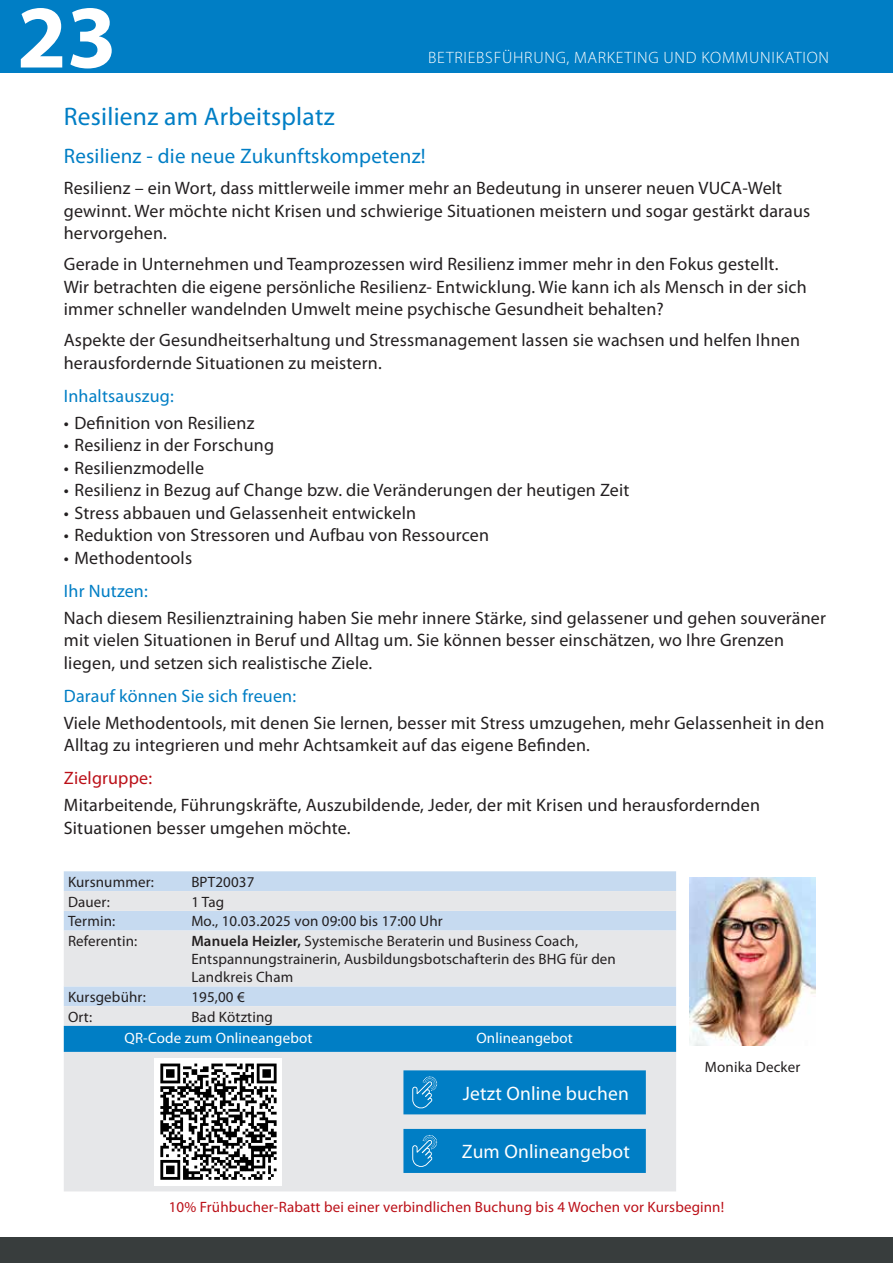
<style>
.page{position:relative;width:893px;height:1263px;background:#fff}
.page>*{position:absolute;margin:0;border:0;box-sizing:border-box;transform-origin:0 0}
.t1{font:700 90px "Myriad Pro";color:#fff}
.t2{font:25.5px "Myriad Pro";letter-spacing:.01em;color:#007ec5}
.t3{font:21px "Myriad Pro";letter-spacing:.01em;color:#007ec5}
.t4{font:19.5px "Myriad Pro";letter-spacing:.01em;color:#fff}
.t5{font:18px/22.5px "Myriad Pro";letter-spacing:.01em;color:#231f20}
.t6{font:18px "Myriad Pro";letter-spacing:.01em;color:#007ec5}
.t7{font:18px "Myriad Pro";letter-spacing:.01em;color:#bb1018}
.t8{font:300 16.5px "Myriad Pro";letter-spacing:.045em;color:#fff}
.t9{font:15px/18px "Myriad Pro";letter-spacing:.01em;color:#231f20}
.t10{font:15px "Myriad Pro";letter-spacing:.01em;color:#bb1018}
.t11{font:15px "Myriad Pro";letter-spacing:.01em;color:#fff}
.s1{font-weight:600}
</style>
<div class="page">
<div style="left:0;top:1237px;width:893px;height:26px;background:#383d3d"></div>
<div style="left:0;top:0;width:893px;height:72px;background:#007ec5"></div>
<div style="left:64px;top:871px;width:612px;height:20px;background:#c6daf0"></div>
<svg style="left:64px;top:891px;width:612px;height:300px;background:#dfe4ea"></svg>
<div style="left:64px;top:1026px;width:612px;height:26px;background:#007ec5"></div>
<img style="left:689px;top:877px;width:127px;height:168px">
<div style="left:155px;top:1058px;width:127px;height:127px;background:#fff"></div>
<svg style="left:160px;top:1063px;width:117px;height:117px"></svg>
<div style="left:403px;top:1070px;width:243px;height:44px;background:#007ec5"></div>
<div style="left:403px;top:1129px;width:243px;height:44px;background:#007ec5"></div>
<h1 class="t1" style="left:17px;top:-22px;width:101px">23</h1>
<p class="t8" style="left:428px;top:48px;width:402px">BETRIEBSFÜHRUNG, MARKETING UND KOMMUNIKATION</p>
<h2 class="t2" style="left:64px;top:101px;width:272px">Resilienz am Arbeitsplatz</h2>
<p class="t3" style="left:64px;top:143px;width:363px">Resilienz - die neue Zukunftskompetenz!</p>
<p class="t5" style="left:64px;top:177px;width:748px">Resilienz – ein Wort, dass mittlerweile immer mehr an Bedeutung in unserer neuen VUCA-Welt gewinnt. Wer möchte nicht Krisen und schwierige Situationen meistern und sogar gestärkt daraus hervorgehen.</p>
<p class="t5" style="left:64px;top:253px;width:744px">Gerade in Unternehmen und Teamprozessen wird Resilienz immer mehr in den Fokus gestellt.<br>Wir betrachten die eigene persönliche Resilienz- Entwicklung. Wie kann ich als Mensch in der sich immer schneller wandelnden Umwelt meine psychische Gesundheit behalten?</p>
<p class="t5" style="left:64px;top:329px;width:738px">Aspekte der Gesundheitserhaltung und Stressmanagement lassen sie wachsen und helfen Ihnen herausfordernde Situationen zu meistern.</p>
<p class="t6" style="left:64px;top:385px;width:111px">Inhaltsauszug:</p>
<p class="t5" style="left:64px;top:411px;width:192px">• Definition von Resilienz</p>
<p class="t5" style="left:64px;top:434px;width:212px">• Resilienz in der Forschung</p>
<p class="t5" style="left:64px;top:456px;width:142px">• Resilienzmodelle</p>
<p class="t5" style="left:64px;top:479px;width:567px">• Resilienz in Bezug auf Change bzw. die Veränderungen der heutigen Zeit</p>
<p class="t5" style="left:64px;top:501px;width:354px">• Stress abbauen und Gelassenheit entwickeln</p>
<p class="t5" style="left:64px;top:524px;width:427px">• Reduktion von Stressoren und Aufbau von Ressourcen</p>
<p class="t5" style="left:64px;top:546px;width:130px">• Methodentools</p>
<p class="t6" style="left:64px;top:580px;width:86px">Ihr Nutzen:</p>
<p class="t5" style="left:64px;top:606px;width:764px">Nach diesem Resilienztraining haben Sie mehr innere Stärke, sind gelassener und gehen souveräner mit vielen Situationen in Beruf und Alltag um. Sie können besser einschätzen, wo Ihre Grenzen liegen, und setzen sich realistische Ziele.</p>
<p class="t6" style="left:64px;top:685px;width:234px">Darauf können Sie sich freuen:</p>
<p class="t5" style="left:64px;top:711px;width:762px">Viele Methodentools, mit denen Sie lernen, besser mit Stress umzugehen, mehr Gelassenheit in den<br>Alltag zu integrieren und mehr Achtsamkeit auf das eigene Befinden.</p>
<p class="t7" style="left:64px;top:767px;width:90px">Zielgruppe:</p>
<p class="t5" style="left:64px;top:793px;width:698px">Mitarbeitende, Führungskräfte, Auszubildende, Jeder, der mit Krisen und herausfordernden<br>Situationen besser umgehen möchte.</p>
<p class="t9" style="left:68px;top:872px;width:87px">Kursnummer:</p>
<p class="t9" style="left:191px;top:872px;width:65px">BPT20037</p>
<p class="t9" style="left:68px;top:892px;width:43px">Dauer:</p>
<p class="t9" style="left:191px;top:892px;width:34px">1 Tag</p>
<p class="t9" style="left:68px;top:912px;width:49px">Termin:</p>
<p class="t9" style="left:191px;top:912px;width:253px">Mo., 10.03.2025 von 09:00 bis 17:00 Uhr</p>
<p class="t9" style="left:68px;top:932px;width:71px">Referentin:</p>
<p class="t9" style="left:191px;top:932px;width:426px"><span class="s1">Manuela Heizler,</span> Systemische Beraterin und Business Coach,<br>Entspannungstrainerin, Ausbildungsbotschafterin des BHG für den<br>Landkreis Cham</p>
<p class="t9" style="left:68px;top:987px;width:79px">Kursgebühr:</p>
<p class="t9" style="left:191px;top:987px;width:55px">195,00 €</p>
<p class="t9" style="left:68px;top:1007px;width:26px">Ort:</p>
<p class="t9" style="left:191px;top:1007px;width:83px">Bad Kötzting</p>
<p class="t11" style="left:125px;top:1029px;width:189px">QR-Code zum Onlineangebot</p>
<p class="t11" style="left:476px;top:1029px;width:98px">Onlineangebot</p>
<p class="t4" style="left:463px;top:1081px;width:168px">Jetzt Online buchen</p>
<p class="t9" style="left:705px;top:1058px;width:97px">Monika Decker</p>
<p class="t4" style="left:462px;top:1140px;width:170px">Zum Onlineangebot</p>
<p class="t10" style="left:169px;top:1198px;width:557px">10% Frühbucher-Rabatt bei einer verbindlichen Buchung bis 4 Wochen vor Kursbeginn!</p>
</div>
